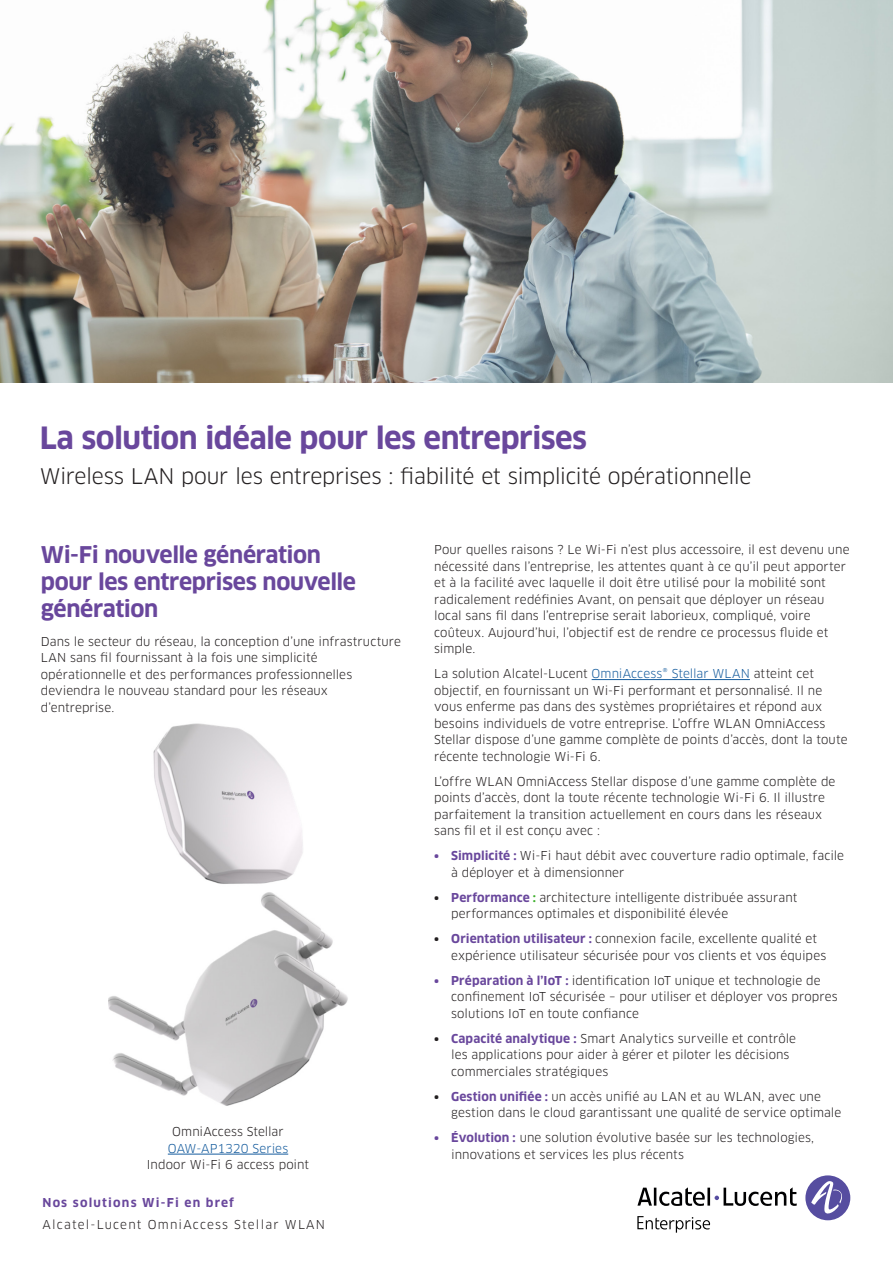
<style>
.page{position:relative;width:893px;height:1263px;background:#fff}
.page>*{position:absolute;margin:0;border:0;box-sizing:border-box;transform-origin:0 0}
.Cover_Heading{font:700 30px "Clan OT";letter-spacing:-.02em;color:#69479c}
.Intro_Heading{font:700 22.5px/27px "Clan OT";letter-spacing:-.02em;color:#69479c}
.Cover_Subheading{font:21px "Clan OT";letter-spacing:-.02em;color:#231f20}
.Body{font:12px/16.5px "Clan OT";letter-spacing:.005em;color:#231f20}
.Body-2{font:12px "Clan OT";letter-spacing:.1em;color:#231f20}
.t1{font:700 12px "Clan OT";letter-spacing:.1em;color:#69479c}
.s1{color:#175d9e}
.s2{font-weight:700;color:#69479c}
.s3{font-weight:700}
.s4{font-weight:700;color:#3daf2c}
</style>
<div class="page">
<svg style="left:637px;top:1187px;width:160px;height:19px"></svg>
<div style="left:805px;top:1175px;width:45px;height:45px;background:#564da0;border-radius:50%"></div>
<svg style="left:811px;top:1181px;width:34px;height:33px"></svg>
<svg style="left:637px;top:1216px;width:73px;height:16px"></svg>
<img style="left:0;top:0;width:893px;height:383px">
<hr style="left:592px;top:679px;width:158px;height:1px;background:#175d9e">
<img style="left:153px;top:723px;width:150px;height:161px">
<img style="left:108px;top:892px;width:240px;height:214px">
<hr style="left:168px;top:1154px;width:120px;height:1px;background:#175d9e">
<p class="Cover_Heading" style="left:40px;top:420px;width:549px">La solution idéale pour les entreprises</p>
<p class="Cover_Subheading" style="left:40px;top:464px;width:713px">Wireless LAN pour les entreprises : fiabilité et simplicité opérationnelle</p>
<p class="Intro_Heading" style="left:41px;top:541px;width:317px">Wi-Fi nouvelle génération pour les entreprises nouvelle génération</p>
<p class="Body" style="left:41px;top:633px;width:362px">Dans le secteur du réseau, la conception d’une infrastructure LAN sans fil fournissant à la fois une simplicité opérationnelle et des performances professionnelles deviendra le nouveau standard pour les réseaux d’entreprise.</p>
<p class="Body" style="left:147px;top:1124px;width:164px;text-align:center">OmniAccess Stellar<br><span class="s1">OAW-AP1320 Series<br></span>Indoor Wi-Fi 6 access point</p>
<p class="t1" style="left:43px;top:1195px;width:193px">Nos solutions Wi-Fi en bref</p>
<p class="Body-2" style="left:43px;top:1218px;width:284px">Alcatel-Lucent OmniAccess Stellar WLAN</p>
<p class="Body" style="left:434px;top:542px;width:417px">Pour quelles raisons ? Le Wi-Fi n’est plus accessoire, il est devenu une nécessité dans l’entreprise, les attentes quant à ce qu’il peut apporter et à la facilité avec laquelle il doit être utilisé pour la mobilité sont radicalement redéfinies Avant, on pensait que déployer un réseau local sans fil dans l’entreprise serait laborieux, compliqué, voire coûteux. Aujourd’hui, l’objectif est de rendre ce processus fluide et simple.</p>
<p class="Body" style="left:434px;top:666px;width:415px">La solution Alcatel-Lucent <span class="s1">OmniAccess® Stellar WLAN</span> atteint cet objectif, en fournissant un Wi-Fi performant et personnalisé. Il ne vous enferme pas dans des systèmes propriétaires et répond aux besoins individuels de votre entreprise. L’offre WLAN OmniAccess Stellar dispose d’une gamme complète de points d’accès, dont la toute récente technologie Wi-Fi 6.</p>
<p class="Body" style="left:434px;top:773px;width:403px">L’offre WLAN OmniAccess Stellar dispose d’une gamme complète de points d’accès, dont la toute récente technologie Wi-Fi 6. Il illustre parfaitement la transition actuellement en cours dans les réseaux sans fil et il est conçu avec :</p>
<p class="Body" style="left:451px;top:848px;width:394px;text-indent:-17px"><span class="s2">• Simplicité :</span> Wi-Fi haut débit avec couverture radio optimale, facile à déployer et à dimensionner</p>
<p class="Body" style="left:451px;top:889px;width:348px;text-indent:-17px"><span class="s3">•</span> <span class="s2">Performance</span> <span class="s4">:</span> architecture intelligente distribuée assurant performances optimales et disponibilité élevée</p>
<p class="Body" style="left:451px;top:931px;width:377px;text-indent:-17px"><span class="s3">•</span> <span class="s2">Orientation utilisateur :</span> connexion facile, excellente qualité et expérience utilisateur sécurisée pour vos clients et vos équipes</p>
<p class="Body" style="left:451px;top:972px;width:388px;text-indent:-17px"><span class="s2">• Préparation à l’IoT :</span> identification IoT unique et technologie de confinement IoT sécurisée – pour utiliser et déployer vos propres solutions IoT en toute confiance</p>
<p class="Body" style="left:451px;top:1030px;width:346px;text-indent:-17px"><span class="s3">•</span> <span class="s2">Capacité analytique :</span> Smart Analytics surveille et contrôle les applications pour aider à gérer et piloter les décisions commerciales stratégiques</p>
<p class="Body" style="left:451px;top:1088px;width:392px;text-indent:-17px"><span class="s3">•</span> <span class="s2">Gestion unifiée :</span> un accès unifié au LAN et au WLAN, avec une gestion dans le cloud garantissant une qualité de service optimale</p>
<p class="Body" style="left:451px;top:1130px;width:365px;text-indent:-17px"><span class="s2">• Évolution :</span> une solution évolutive basée sur les technologies, innovations et services les plus récents</p>
</div>
